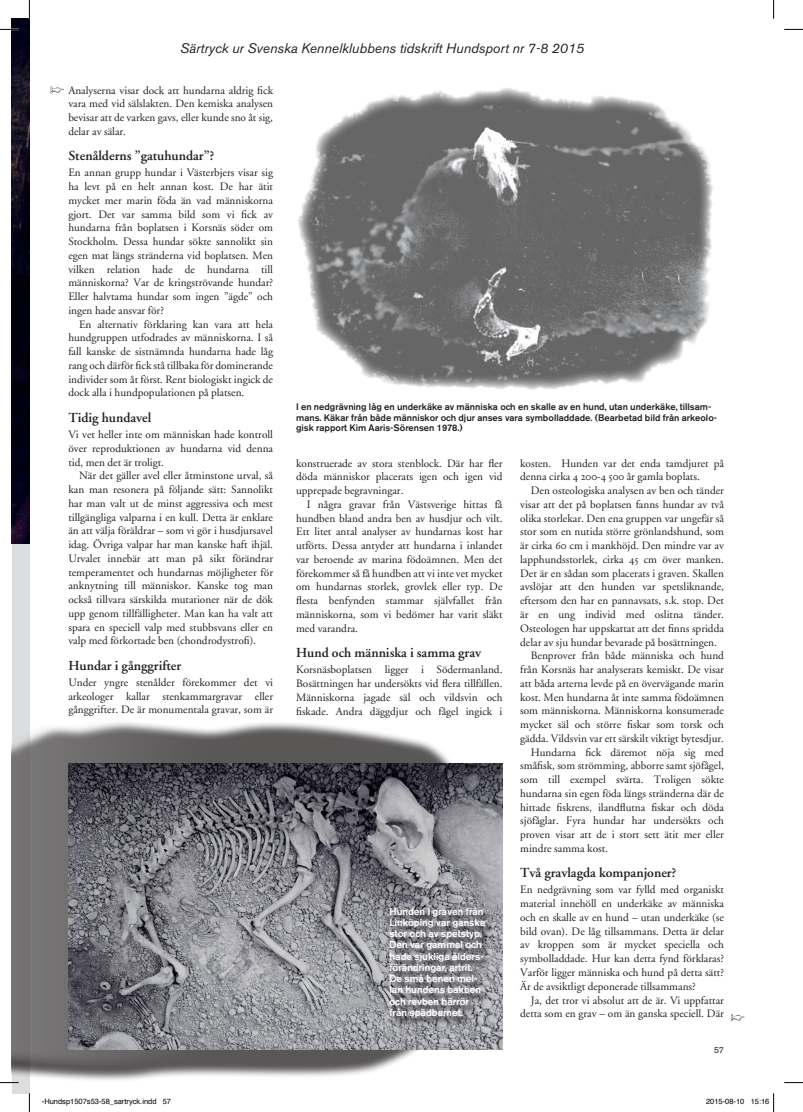
<style>
.page{position:relative;width:803px;height:1112px;background:#fff}
.page>*{position:absolute;margin:0;border:0;box-sizing:border-box;transform-origin:0 0}
.t1{font:600 13.75px "MB Garamond";color:#231f20}
.t2{font:italic 13.75px "Akzidenz Grotesk BE";color:#231f20}
.t3{font:11.25px/13.8px "MB Garamond";color:#231f20;text-align:justify}
.t4{font:500 10px/11.2px "Akzidenz Grotesk BE";color:#fff}
.t5{font:500 9.38px/10.6px "Akzidenz Grotesk BE";color:#231f20}
.t6{font:8.75px "Akzidenz Grotesk BE";color:#231f20}
.t7{font:7.5px "Helvetica";color:#000}
</style>
<div class="page">
<div style="left:12px;top:19px;width:17px;height:1073px;background:#dcdddf"></div>
<div style="left:12px;top:720px;width:482px;height:361px;background:#231f20;opacity:.75"></div>
<svg style="left:12px;top:712px;width:467px;height:354px"></svg>
<svg style="left:731px;top:1013px;width:13px;height:7px"></svg>
<img style="left:12px;top:19px;width:17px;height:524px">
<img style="left:68px;top:763px;width:434px;height:286px">
<div style="left:391px;top:908px;width:103px;height:117px;background:#231f20;opacity:.94"></div>
<svg style="left:51px;top:86px;width:13px;height:7px"></svg>
<img style="left:298px;top:88px;width:415px;height:302px">
<svg style="left:0;top:29px;width:19px;height:1px"></svg>
<svg style="left:784px;top:29px;width:19px;height:1px"></svg>
<svg style="left:0;top:1082px;width:19px;height:1px"></svg>
<svg style="left:784px;top:1082px;width:19px;height:1px"></svg>
<svg style="left:29px;top:0;width:1px;height:19px"></svg>
<svg style="left:29px;top:1092px;width:1px;height:19px"></svg>
<svg style="left:773px;top:0;width:1px;height:19px"></svg>
<svg style="left:773px;top:1093px;width:1px;height:18px"></svg>
<p class="t2" style="left:180px;top:40px;width:406px">Särtryck ur Svenska Kennelklubbens tidskrift Hundsport nr 7-8 2015</p>
<p class="t3" style="left:68px;top:83px;width:206px">Analyserna visar dock att hundarna aldrig fick vara med vid sälslakten. Den kemiska analysen bevisar att de varken gavs, eller kunde sno åt sig, delar av sälar.</p>
<p class="t1" style="left:68px;top:148px;width:147px">Stenålderns ”gatuhundar”?</p>
<p class="t3" style="left:68px;top:166px;width:206px">En annan grupp hundar i Västerbjers visar sig ha levt på en helt annan kost. De har ätit mycket mer marin föda än vad människorna gjort. Det var samma bild som vi fick av hundarna från boplatsen i Korsnäs söder om Stockholm. Dessa hundar sökte sannolikt sin egen mat längs stränderna vid boplatsen. Men vilken relation hade de hundarna till människorna? Var de kringströvande hundar?<br>Eller halvtama hundar som ingen ”ägde” och ingen hade ansvar för?</p>
<p class="t3" style="left:68px;top:317px;width:206px;text-indent:11px">En alternativ förklaring kan vara att hela hundgruppen utfodrades av människorna. I så fall kanske de sistnämnda hundarna hade låg rang och därför fick stå tillbaka för dominerande individer som åt först. Rent biologiskt ingick de dock alla i hundpopulationen på platsen.</p>
<p class="t1" style="left:68px;top:410px;width:84px">Tidig hundavel</p>
<p class="t3" style="left:68px;top:428px;width:206px">Vi vet heller inte om människan hade kontroll över reproduktionen av hundarna vid denna tid, men det är troligt.</p>
<p class="t3" style="left:68px;top:469px;width:206px;text-indent:11px">När det gäller avel eller åtminstone urval, så kan man resonera på följande sätt: Sannolikt har man valt ut de minst aggressiva och mest tillgängliga valparna i en kull. Detta är enklare än att välja föräldrar – som vi gör i husdjursavel idag. Övriga valpar har man kanske haft ihjäl.<br>Urvalet innebär att man på sikt förändrar temperamentet och hundarnas möjligheter för anknytning till människor. Kanske tog man också tillvara särskilda mutationer när de dök upp genom tillfälligheter. Man kan ha valt att spara en speciell valp med stubbsvans eller en valp med förkortade ben (chondrodystrofi).</p>
<p class="t1" style="left:68px;top:657px;width:114px">Hundar i gånggrifter</p>
<p class="t3" style="left:68px;top:675px;width:206px">Under yngre stenålder förekommer det vi arkeologer kallar stenkammargravar eller gånggrifter. De är monumentala gravar, som är</p>
<p class="t5" style="left:296px;top:401px;width:422px">I en nedgrävning låg en underkäke av människa och en skalle av en hund, utan underkäke, tillsam&shy;mans. Käkar från både människor och djur anses vara symbolladdade. (Bearbetad bild från arkeolo&shy;gisk rapport Kim Aaris-Sörensen 1978.)</p>
<p class="t3" style="left:296px;top:456px;width:208px">konstruerade av stora stenblock. Där har fler döda människor placerats igen och igen vid upprepade begravningar.</p>
<p class="t3" style="left:296px;top:497px;width:208px;text-indent:11px">I några gravar från Västsverige hittas få hundben bland andra ben av husdjur och vilt.<br>Ett litet antal analyser av hundarnas kost har utförts. Dessa antyder att hundarna i inlandet var beroende av marina födoämnen. Men det förekommer så få hundben att vi inte vet mycket om hundarnas storlek, grovlek eller typ. De flesta benfynden stammar självfallet från människorna, som vi bedömer har varit släkt med varandra.</p>
<p class="t1" style="left:296px;top:645px;width:187px">Hund och människa i samma grav</p>
<p class="t3" style="left:296px;top:663px;width:208px">Korsnäsboplatsen ligger i Södermanland.<br>Bosättningen har undersökts vid flera tillfällen.<br>Människorna jagade säl och vildsvin och fiskade. Andra däggdjur och fågel ingick i</p>
<p class="t3" style="left:520px;top:456px;width:205px">kosten. Hunden var det enda tamdjuret på denna cirka 4 200-4 500 år gamla boplats.</p>
<p class="t3" style="left:531px;top:484px;width:195px">Den osteologiska analysen av ben och tänder</p>
<p class="t3" style="left:520px;top:497px;width:205px">visar att det på boplatsen fanns hundar av två</p>
<p class="t3" style="left:520px;top:511px;width:205px">olika storlekar. Den ena gruppen var ungefär så</p>
<p class="t3" style="left:520px;top:525px;width:205px">stor som en nutida större grönlandshund, som</p>
<p class="t3" style="left:520px;top:539px;width:205px">är cirka 60 cm i mankhöjd. Den mindre var av</p>
<p class="t3" style="left:520px;top:552px;width:205px">lapphundsstorlek, cirka 45 cm över manken.</p>
<p class="t3" style="left:520px;top:566px;width:205px">Det är en sådan som placerats i graven. Skallen</p>
<p class="t3" style="left:520px;top:580px;width:205px">avslöjar att den hunden var spetsliknande,</p>
<p class="t3" style="left:520px;top:594px;width:205px">eftersom den har en pannavsats, s.k. stop. Det</p>
<p class="t3" style="left:520px;top:607px;width:205px">är en ung individ med oslitna tänder.</p>
<p class="t3" style="left:520px;top:621px;width:205px">Osteologen har uppskattat att det finns spridda</p>
<p class="t3" style="left:520px;top:635px;width:198px">delar av sju hundar bevarade på bosättningen.</p>
<p class="t3" style="left:531px;top:649px;width:195px">Benprover från både människa och hund</p>
<p class="t3" style="left:520px;top:662px;width:205px">från Korsnäs har analyserats kemiskt. De visar</p>
<p class="t3" style="left:520px;top:676px;width:205px">att båda arterna levde på en övervägande marin</p>
<p class="t3" style="left:520px;top:690px;width:205px">kost. Men hundarna åt inte samma födoämnen</p>
<p class="t3" style="left:520px;top:704px;width:205px">som människorna. Människorna konsumerade</p>
<p class="t3" style="left:520px;top:717px;width:205px">mycket säl och större fiskar som torsk och</p>
<p class="t3" style="left:520px;top:731px;width:205px">gädda. Vildsvin var ett särskilt viktigt bytesdjur.</p>
<p class="t3" style="left:531px;top:745px;width:195px">Hundarna fick däremot nöja sig med</p>
<p class="t3" style="left:520px;top:759px;width:205px">småfisk, som strömming, abborre samt sjöfågel,</p>
<p class="t3" style="left:520px;top:772px;width:205px">som till exempel svärta. Troligen sökte</p>
<p class="t3" style="left:520px;top:786px;width:205px">hundarna sin egen föda längs stränderna där de</p>
<p class="t3" style="left:520px;top:800px;width:205px">hittade fiskrens, ilandflutna fiskar och döda</p>
<p class="t3" style="left:520px;top:814px;width:205px">sjöfåglar. Fyra hundar har undersökts och</p>
<p class="t3" style="left:520px;top:827px;width:205px">proven visar att de i stort sett ätit mer eller</p>
<p class="t3" style="left:520px;top:841px;width:89px">mindre samma kost.</p>
<p class="t1" style="left:520px;top:865px;width:158px">Två gravlagda kompanjoner?</p>
<p class="t3" style="left:520px;top:883px;width:205px">En nedgrävning som var fylld med organiskt material innehöll en underkäke av människa och en skalle av en hund – utan underkäke (se bild ovan). De låg tillsammans. Detta är delar av kroppen som är mycket speciella och symbolladdade. Hur kan detta fynd förklaras?<br>Varför ligger människa och hund på detta sätt?<br>Är de avsiktligt deponerade tillsammans?</p>
<p class="t3" style="left:520px;top:993px;width:205px;text-align:right">Ja, det tror vi absolut att de är. Vi uppfattar detta som en grav – om än ganska speciell. Där</p>
<p class="t4" style="left:389px;top:905px;width:98px">Hunden i graven från<br>Linköping var ganska stor och av spetstyp.<br>Den var gammal och hade sjukliga ålders&shy;förändringar, artrit.<br>De små benen mel&shy;lan hundens bakben och revben härrör från spädbarnet.</p>
<p class="t6" style="left:714px;top:1044px;width:11px">57</p>
<p class="t7" style="left:42px;top:1095px;width:131px">-Hundsp1507s53-58_sartryck.indd 57</p>
<p class="t7" style="left:706px;top:1095px;width:65px">2015-08-10 15:16</p>
</div>
